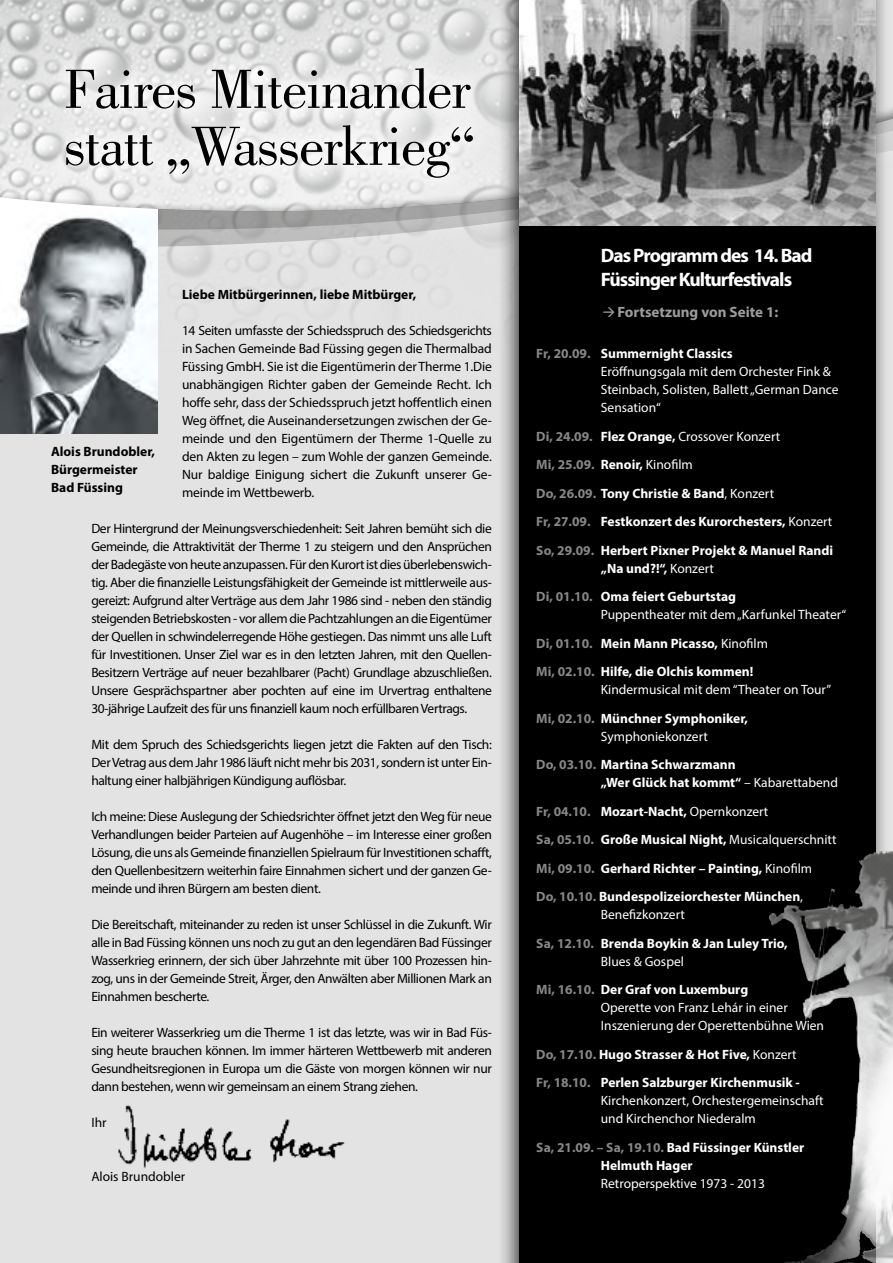
<style>
.page{position:relative;width:893px;height:1263px;background:#e3e3e3}
.page>*{position:absolute;margin:0;border:0;box-sizing:border-box;transform-origin:0 0}
.t1{font:57px/57px "Bodoni";letter-spacing:-.02em;color:#000}
.t2{font:700 19.5px/24px "Myriad Pro";letter-spacing:-.05em;color:#fff}
.t3{font:700 15px "Myriad Pro";color:#9c9c9d}
.t4{font:13.5px/18px "Myriad Pro";letter-spacing:-.03em;color:#000;text-align:justify}
.t5{font:700 13.5px/28.5px "Myriad Pro";color:#fff}
.t6{font:13.5px/18px "Myriad Pro";color:#fff}
.t7{font:700 13.5px/18px "Myriad Pro";color:#000}
.t8{font:13.5px "Myriad Pro";color:#000}
.s1{font-weight:700;color:#868786}
.s2{font-weight:700}
.s3{color:#868786}
.s4{font-weight:400}
</style>
<div class="page">
<svg style="left:157px;top:256px;width:258px;height:57px"></svg>
<svg style="left:157px;top:213px;width:340px;height:43px"></svg>
<img style="left:0;top:213px;width:157px;height:221px">
<div style="left:0;top:0;width:893px;height:213px;background:#000;opacity:.5"></div>
<div style="left:43px;top:44px;width:453px;height:158px;background:#fff;opacity:.75"></div>
<img style="left:118px;top:1105px;width:227px;height:64px">
<div style="left:497px;top:0;width:393px;height:1263px;background:#000;opacity:.75"></div>
<div style="left:520px;top:0;width:356px;height:1263px;background:#000"></div>
<img style="left:774px;top:851px;width:119px;height:412px">
<img style="left:520px;top:0;width:356px;height:226px">
<h1 class="t1" style="left:64px;top:61px;width:412px">Faires Miteinander statt „Wasserkrieg“</h1>
<p class="t7" style="left:182px;top:285px;width:236px">Liebe Mitbürgerinnen, liebe Mitbürger,</p>
<p class="t4" style="left:182px;top:321px;width:311px">14 Seiten umfasste der Schiedsspruch des Schiedsgerichts in Sachen Gemeinde Bad Füssing gegen die Thermalbad Füssing GmbH. Sie ist die Eigentümerin der Therme 1.Die unabhängigen Richter gaben der Gemeinde Recht. Ich hoffe sehr, dass der Schiedsspruch jetzt hoffentlich einen Weg öffnet, die Auseinandersetzungen zwischen der Ge&shy;meinde und den Eigentümern der Therme 1-Quelle zu den Akten zu legen – zum Wohle der ganzen Gemeinde.<br>Nur baldige Einigung sichert die Zukunft unserer Ge&shy;meinde im Wettbewerb.</p>
<p class="t4" style="left:91px;top:519px;width:402px">Der Hintergrund der Meinungsverschiedenheit: Seit Jahren bemüht sich die Gemeinde, die Attraktivität der Therme 1 zu steigern und den Ansprüchen der Badegäste von heute anzupassen. Für den Kurort ist dies überlebenswich&shy;tig. Aber die finanzielle Leistungsfähigkeit der Gemeinde ist mittlerweile aus&shy;gereizt: Aufgrund alter Verträge aus dem Jahr 1986 sind - neben den ständig steigenden Betriebskosten - vor allem die Pachtzahlungen an die Eigentümer der Quellen in schwindelerregende Höhe gestiegen. Das nimmt uns alle Luft für Investitionen. Unser Ziel war es in den letzten Jahren, mit den Quellen-Besitzern Verträge auf neuer bezahlbarer (Pacht) Grundlage abzuschließen.<br>Unsere Gesprächspartner aber pochten auf eine im Urvertrag enthaltene 30-jährige Laufzeit des für uns finanziell kaum noch erfüllbaren Vertrags.</p>
<p class="t4" style="left:91px;top:735px;width:402px">Mit dem Spruch des Schiedsgerichts liegen jetzt die Fakten auf den Tisch:<br>Der Vetrag aus dem Jahr 1986 läuft nicht mehr bis 2031, sondern ist unter Ein&shy;haltung einer halbjährigen Kündigung auflösbar.</p>
<p class="t4" style="left:91px;top:807px;width:402px">Ich meine: Diese Auslegung der Schiedsrichter öffnet jetzt den Weg für neue Verhandlungen beider Parteien auf Augenhöhe – im Interesse einer großen Lösung, die uns als Gemeinde finanziellen Spielraum für Investitionen schafft, den Quellenbesitzern weiterhin faire Einnahmen sichert und der ganzen Ge&shy;meinde und ihren Bürgern am besten dient.</p>
<p class="t4" style="left:91px;top:915px;width:402px">Die Bereitschaft, miteinander zu reden ist unser Schlüssel in die Zukunft. Wir alle in Bad Füssing können uns noch zu gut an den legendären Bad Füssinger Wasserkrieg erinnern, der sich über Jahrzehnte mit über 100 Prozessen hin&shy;zog, uns in der Gemeinde Streit, Ärger, den Anwälten aber Millionen Mark an Einnahmen bescherte.</p>
<p class="t4" style="left:91px;top:1023px;width:402px">Ein weiterer Wasserkrieg um die Therme 1 ist das letzte, was wir in Bad Füs&shy;sing heute brauchen können. Im immer härteren Wettbewerb mit anderen Gesundheitsregionen in Europa um die Gäste von morgen können wir nur dann bestehen, wenn wir gemeinsam an einem Strang ziehen.</p>
<p class="t4" style="left:91px;top:1113px;width:17px">Ihr</p>
<p class="t7" style="left:51px;top:442px;width:106px">Alois Brundobler,<br>Bürgermeister<br>Bad Füssing</p>
<p class="t8" style="left:91px;top:1168px;width:95px">Alois Brundobler</p>
<h2 class="t2" style="left:601px;top:243px;width:213px">Das Programm des 14. Bad<br>Füssinger Kulturfestivals</h2>
<p class="t3" style="left:602px;top:302px;width:177px">→Fortsetzung von Seite 1:</p>
<p class="t6" style="left:601px;top:344px;width:239px;text-indent:-65px"><span class="s1">Fr, 20.09.</span> <span class="s2">Summernight Classics<br></span>Eröffnungsgala mit dem Orchester Fink &amp;<br>Steinbach, Solisten, Ballett „German Dance<br>Sensation“</p>
<p class="t5" style="left:536px;top:421px;width:298px"><span class="s3">Di, 24.09.</span> Flez Orange, <span class="s4">Crossover Konzert<br></span><span class="s3">Mi, 25.09.</span> Renoir, <span class="s4">Kinofilm<br></span><span class="s3">Do, 26.09.</span> Tony Christie &amp; Band<span class="s4">, Konzert<br></span><span class="s3">Fr, 27.09.</span> Festkonzert des Kurorchesters, <span class="s4">Konzert </span><span class="s3">So, 29.09.</span> Herbert Pixner Projekt &amp; Manuel Randi</p>
<p class="t5" style="left:536px;top:553px;width:201px;text-indent:65px">„Na und?!“, <span class="s4">Konzert<br></span><span class="s3">Di, 01.10.</span> Oma feiert Geburtstag</p>
<p class="t6" style="left:536px;top:600px;width:311px;line-height:28.5px;text-indent:65px">Puppentheater mit dem „Karfunkel Theater“<br><span class="s1">Di, 01.10.</span> <span class="s2">Mein Mann Picasso,</span> Kinofilm<br><span class="s1">Mi, 02.10.</span> <span class="s2">Hilfe, die Olchis kommen!</span></p>
<p class="t6" style="left:536px;top:675px;width:296px;line-height:28.5px;text-indent:65px">Kindermusical mit dem “Theater on Tour”<br><span class="s1">Mi, 02.10.</span> <span class="s2">Münchner Symphoniker,</span></p>
<p class="t5" style="left:536px;top:721px;width:201px;text-indent:65px"><span class="s4">Symphoniekonzert<br></span><span class="s3">Do, 03.10.</span> Martina Schwarzmann</p>
<p class="t5" style="left:536px;top:768px;width:303px;text-indent:65px">„Wer Glück hat kommt“ <span class="s4">– Kabarettabend </span><span class="s3">Fr, 04.10.</span> Mozart-Nacht, <span class="s4">Opernkonzert<br></span><span class="s3">Sa, 05.10.</span> Große Musical Night, <span class="s4">Musicalquerschnitt </span><span class="s3">Mi, 09.10.</span> Gerhard Richter – Painting, <span class="s4">Kinofilm<br></span><span class="s3">Do, 10.10.</span> Bundespolizeiorchester München<span class="s4">,</span></p>
<p class="t5" style="left:536px;top:900px;width:253px;text-indent:65px"><span class="s4">Benefizkonzert<br></span><span class="s3">Sa, 12.10.</span> Brenda Boykin &amp; Jan Luley Trio,</p>
<p class="t5" style="left:536px;top:946px;width:213px;text-align:center"><span class="s4">Blues &amp; Gospel<br></span><span class="s3">Mi, 16.10.</span> Der Graf von Luxemburg</p>
<p class="t6" style="left:601px;top:998px;width:225px">Operette von Franz Lehár in einer<br>Inszenierung der Operettenbühne Wien</p>
<p class="t5" style="left:536px;top:1039px;width:265px"><span class="s3">Do, 17.10.</span> Hugo Strasser &amp; Hot Five, <span class="s4">Konzert<br></span><span class="s3">Fr, 18.10.</span> Perlen Salzburger Kirchenmusik -</p>
<p class="t6" style="left:601px;top:1091px;width:224px">Kirchenkonzert, Orchestergemeinschaft und Kirchenchor Niederalm</p>
<p class="t5" style="left:601px;top:1138px;width:205px;line-height:18px;text-indent:-65px"><span class="s3">Sa, 21.09. – Sa, 19.10.</span> Bad Füssinger Künstler<br>Helmuth Hager</p>
<p class="t6" style="left:601px;top:1174px;width:166px">Retroperspektive 1973 - 2013</p>
</div>
